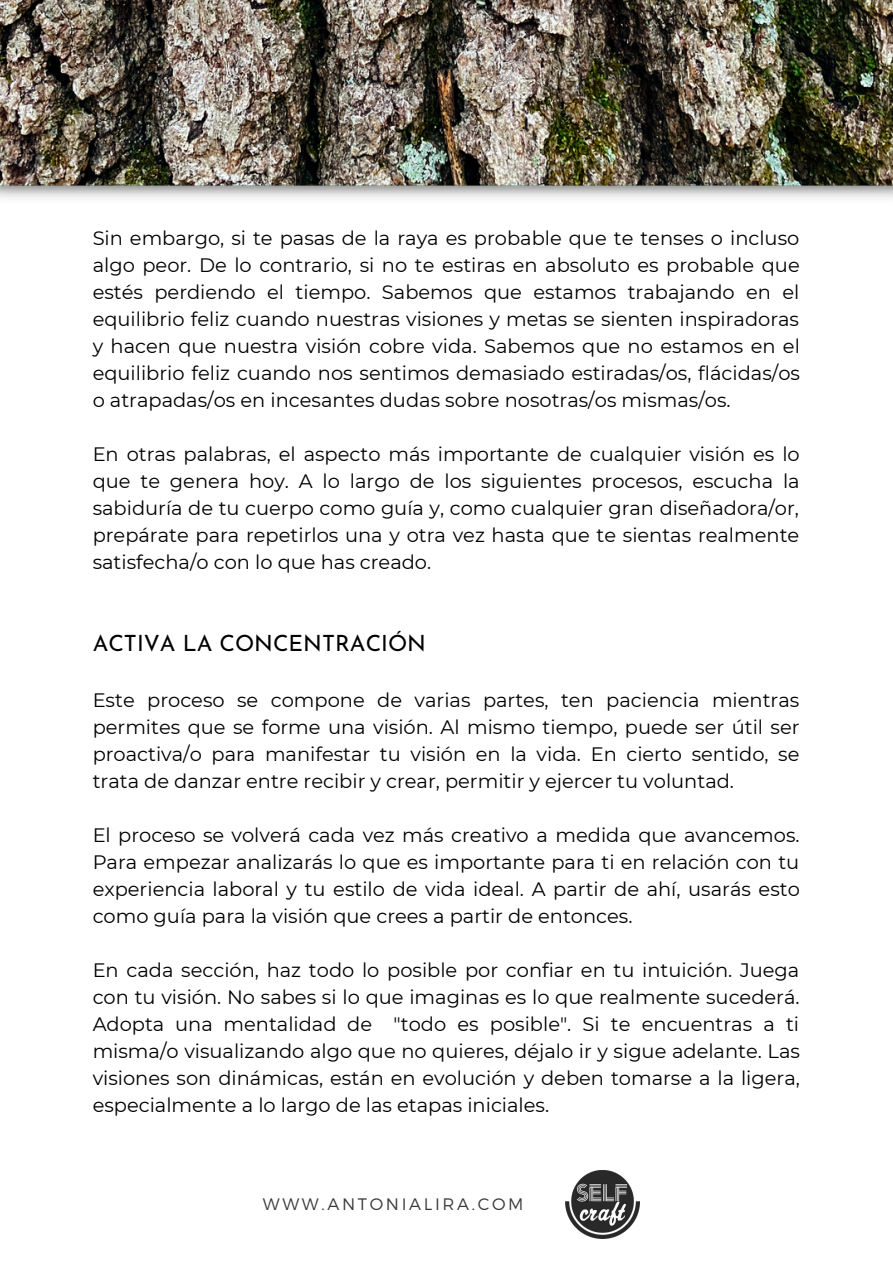
<style>
.page{position:relative;width:893px;height:1264px;background:#fff}
.page>*{position:absolute;margin:0;border:0;box-sizing:border-box;transform-origin:0 0}
.t1{font:22.35px "Josefin Sans";color:#000}
.t2{font:19.35px/27px "Montserrat";color:#000;text-align:justify}
.t3{font:300 16.65px "Montserrat";letter-spacing:.16em;color:#393939}
</style>
<div class="page">
<img style="left:565px;top:1170px;width:74px;height:68px">
<img style="left:0;top:0;width:892px;height:198px">
<p class="t2" style="left:93px;top:224px;width:708px">Sin embargo, si te pasas de la raya es probable que te tenses o incluso algo peor. De lo contrario, si no te estiras en absoluto es probable que estés perdiendo el tiempo. Sabemos que estamos trabajando en el equilibrio feliz cuando nuestras visiones y metas se sienten inspiradoras y hacen que nuestra visión cobre vida. Sabemos que no estamos en el equilibrio feliz cuando nos sentimos demasiado estiradas/os, flácidas/os o atrapadas/os en incesantes dudas sobre nosotras/os mismas/os.</p>
<p class="t2" style="left:93px;top:440px;width:708px">En otras palabras, el aspecto más importante de cualquier visión es lo que te genera hoy. A lo largo de los siguientes procesos, escucha la sabiduría de tu cuerpo como guía y, como cualquier gran diseñadora/or, prepárate para repetirlos una y otra vez hasta que te sientas realmente satisfecha/o con lo que has creado.</p>
<p class="t1" style="left:93px;top:634px;width:335px">ACTIVA LA CONCENTRACIÓN</p>
<p class="t2" style="left:93px;top:686px;width:708px">Este proceso se compone de varias partes, ten paciencia mientras permites que se forme una visión. Al mismo tiempo, puede ser útil ser proactiva/o para manifestar tu visión en la vida. En cierto sentido, se trata de danzar entre recibir y crear, permitir y ejercer tu voluntad.</p>
<p class="t2" style="left:93px;top:821px;width:708px">El proceso se volverá cada vez más creativo a medida que avancemos.<br>Para empezar analizarás lo que es importante para ti en relación con tu experiencia laboral y tu estilo de vida ideal. A partir de ahí, usarás esto como guía para la visión que crees a partir de entonces.</p>
<p class="t2" style="left:93px;top:956px;width:708px">En cada sección, haz todo lo posible por confiar en tu intuición. Juega con tu visión. No sabes si lo que imaginas es lo que realmente sucederá.<br>Adopta una mentalidad de "todo es posible". Si te encuentras a ti misma/o visualizando algo que no quieres, déjalo ir y sigue adelante. Las visiones son dinámicas, están en evolución y deben tomarse a la ligera, especialmente a lo largo de las etapas iniciales.</p>
<p class="t3" style="left:263px;top:1194px;width:262px">WWW.ANTONIALIRA.COM</p>
</div>
